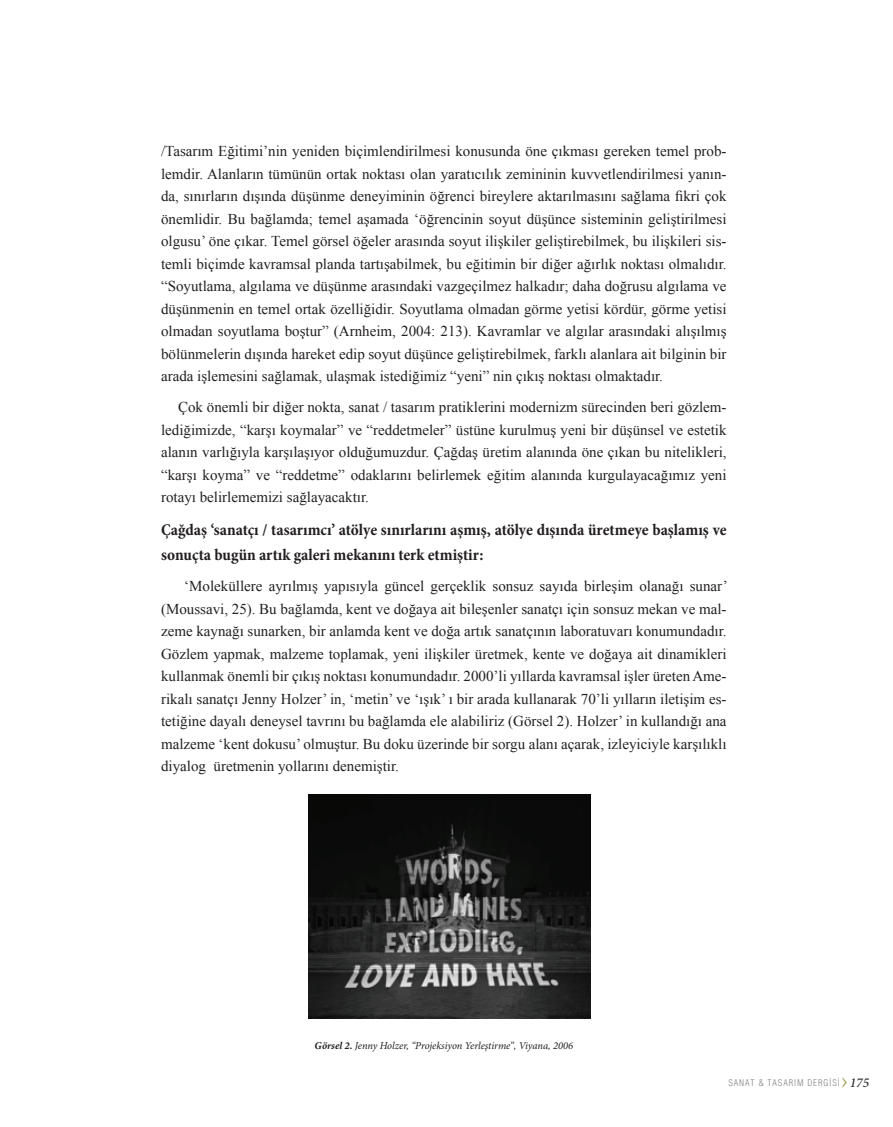
<style>
.page{position:relative;width:893px;height:1127px;background:#fff}
.page>*{position:absolute;margin:0;border:0;box-sizing:border-box;transform-origin:0 0}
.t1{font:700 condensed 16.5px/24.8px "Minion Pro";color:#231f20}
.t2{font:15px/22.5px "Times New Roman";color:#231f20;text-align:justify}
.t3{font:italic 10.5px "Minion Pro";letter-spacing:-.01em;color:#231f20}
.t4{font:300 condensed 9px "Helvetica";letter-spacing:.1em;color:#808285}
.s1{font-weight:700}
.s2{font-family:"Minion Pro";font-weight:500;font-style:italic;font-stretch:normal;font-size:13.5px;color:#231f20}
</style>
<div class="page">
<svg style="left:842px;top:1077px;width:5px;height:11px"></svg>
<img style="left:309px;top:794px;width:281px;height:225px">
<p class="t2" style="left:161px;top:140px;width:567px">/Tasarım Eğitimi’nin yeniden biçimlendirilmesi konusunda öne çıkması gereken temel prob&shy;lemdir. Alanların tümünün ortak noktası olan yaratıcılık zemininin kuvvetlendirilmesi yanın&shy;da, sınırların dışında düşünme deneyiminin öğrenci bireylere aktarılmasını sağlama fikri çok önemlidir. Bu bağlamda; temel aşamada ‘öğrencinin soyut düşünce sisteminin geliştirilmesi olgusu’ öne çıkar. Temel görsel öğeler arasında soyut ilişkiler geliştirebilmek, bu ilişkileri sis&shy;temli biçimde kavramsal planda tartışabilmek, bu eğitimin bir diğer ağırlık noktası olmalıdır. “Soyutlama, algılama ve düşünme arasındaki vazgeçilmez halkadır; daha doğrusu algılama ve düşünmenin en temel ortak özelliğidir. Soyutlama olmadan görme yetisi kördür, görme yetisi olmadan soyutlama boştur” (Arnheim, 2004: 213). Kavramlar ve algılar arasındaki alışılmış bölünmelerin dışında hareket edip soyut düşünce geliştirebilmek, farklı alanlara ait bilginin bir arada işlemesini sağlamak, ulaşmak istediğimiz “yeni” nin çıkış noktası olmaktadır.</p>
<p class="t2" style="left:161px;top:396px;width:567px;text-indent:17px">Çok önemli bir diğer nokta, sanat / tasarım pratiklerini modernizm sürecinden beri gözlem&shy;lediğimizde, “karşı koymalar” ve “reddetmeler” üstüne kurulmuş yeni bir düşünsel ve estetik alanın varlığıyla karşılaşıyor olduğumuzdur. Çağdaş üretim alanında öne çıkan bu nitelikleri, “karşı koyma” ve “reddetme” odaklarını belirlemek eğitim alanında kurgulayacağımız yeni rotayı belirlememizi sağlayacaktır.</p>
<p class="t1" style="left:161px;top:518px;width:567px">Çağdaş ‘sanatçı / tasarımcı’ atölye sınırlarını aşmış, atölye dışında üretmeye başlamış ve sonuçta bugün artık galeri mekanını terk etmiştir:</p>
<p class="t2" style="left:161px;top:575px;width:568px;text-indent:23px">‘Moleküllere ayrılmış yapısıyla güncel gerçeklik sonsuz sayıda birleşim olanağı sunar’ (Moussavi, 25). Bu bağlamda, kent ve doğaya ait bileşenler sanatçı için sonsuz mekan ve mal&shy;zeme kaynağı sunarken, bir anlamda kent ve doğa artık sanatçının laboratuvarı konumundadır.<br>Gözlem yapmak, malzeme toplamak, yeni ilişkiler üretmek, kente ve doğaya ait dinamikleri kullanmak önemli bir çıkış noktası konumundadır. 2000’li yıllarda kavramsal işler üreten Ame&shy;rikalı sanatçı Jenny Holzer’ in, ‘metin’ ve ‘ışık’ ı bir arada kullanarak 70’li yılların iletişim es&shy;tetiğine dayalı deneysel tavrını bu bağlamda ele alabiliriz (Görsel 2). Holzer’ in kullandığı ana malzeme ‘kent dokusu’ olmuştur. Bu doku üzerinde bir sorgu alanı açarak, izleyiciyle karşılıklı diyalog üretmenin yollarını denemiştir.</p>
<p class="t3" style="left:315px;top:1038px;width:260px"><span class="s1">Görsel 2.</span> Jenny Holzer, “Projeksiyon Yerleştirme”, Viyana, 2006</p>
<p class="t4" style="left:728px;top:1078px;width:142px">SANAT &amp; TASARIM DERGİSİ <span class="s2">175</span></p>
</div>
